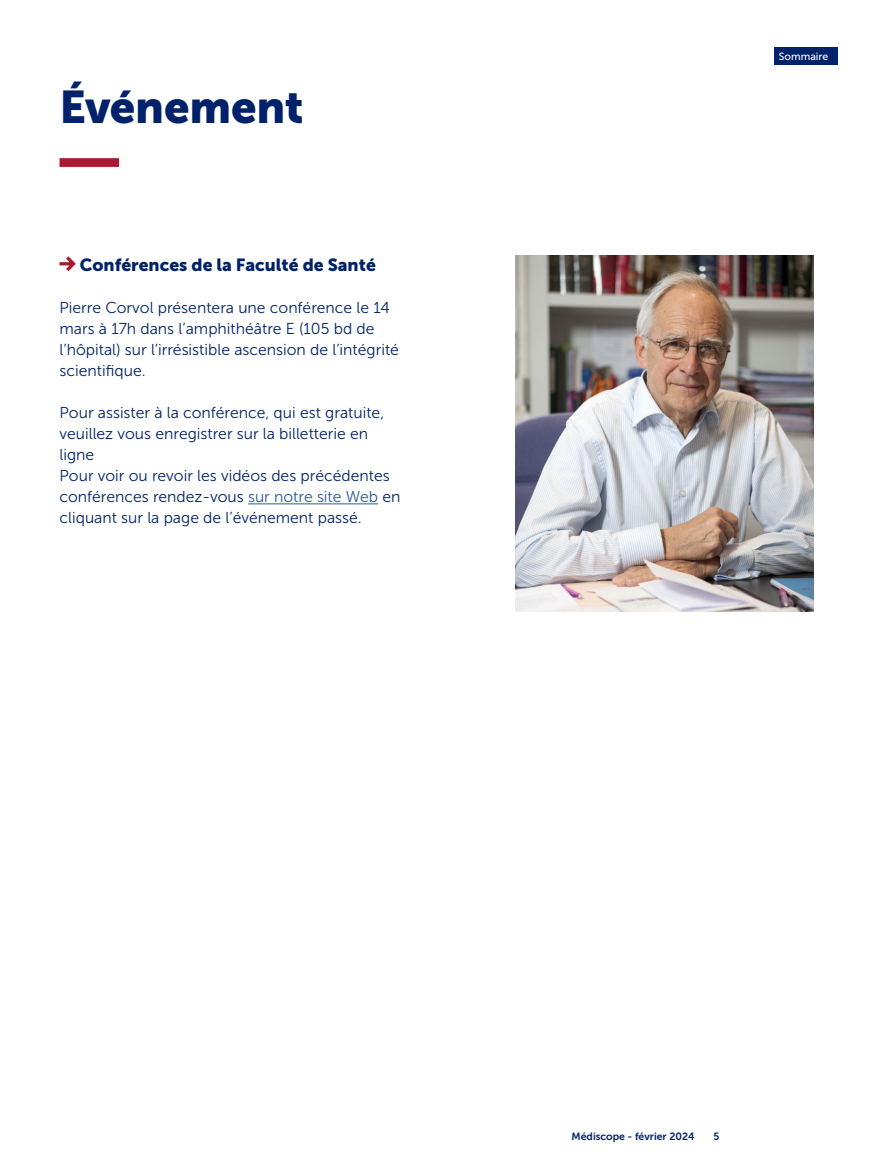
<style>
.page{position:relative;width:893px;height:1171px;background:#fff}
.page>*{position:absolute;margin:0;border:0;box-sizing:border-box;transform-origin:0 0}
.Titre_section__2lign{font:45.5px "Museo Sans 900";letter-spacing:-.005em;color:#00226a}
.Grand_Titre{font:17.5px "Museo Sans 900";color:#00226a}
.Med-_text_courant{font:15.75px/21px "Museo Sans 300";color:#00226a}
.t1{font:10.5px "Museo Sans 700";color:#00226a}
.t2{font:10.5px "Museo Sans 500";color:#fff}
.s1{color:#275b9b}
</style>
<div class="page">
<div style="left:774px;top:47px;width:64px;height:18px;background:#00226a"></div>
<div style="left:60px;top:158px;width:59px;height:9px;background:#ac182f"></div>
<hr style="left:248px;top:503px;width:130px;height:1px;background:#275b9b">
<svg style="left:59px;top:256px;width:17px;height:16px"></svg>
<img style="left:516px;top:255px;width:298px;height:356px">
<p class="Titre_section__2lign" style="left:60px;top:82px;width:246px">Événement</p>
<p class="Grand_Titre" style="left:80px;top:255px;width:297px">Conférences de la Faculté de Santé</p>
<p class="Med-_text_courant" style="left:60px;top:297px;width:341px">Pierre Corvol présentera une conférence le 14 mars à 17h dans l’amphithéâtre E (105 bd de l’hôpital) sur l’irrésistible ascension de l’intégrité scientifique.</p>
<p class="Med-_text_courant" style="left:60px;top:402px;width:326px">Pour assister à la conférence, qui est gratuite, veuillez vous enregistrer sur la billetterie en ligne</p>
<p class="Med-_text_courant" style="left:60px;top:465px;width:342px">Pour voir ou revoir les vidéos des précédentes conférences rendez-vous <span class="s1">sur notre site Web</span> en cliquant sur la page de l’événement passé.</p>
<p class="t2" style="left:779px;top:50px;width:51px">Sommaire</p>
<p class="t1" style="left:572px;top:1130px;width:124px">Médiscope - février 2024</p>
<p class="t1" style="left:713px;top:1130px;width:7px">5</p>
</div>
